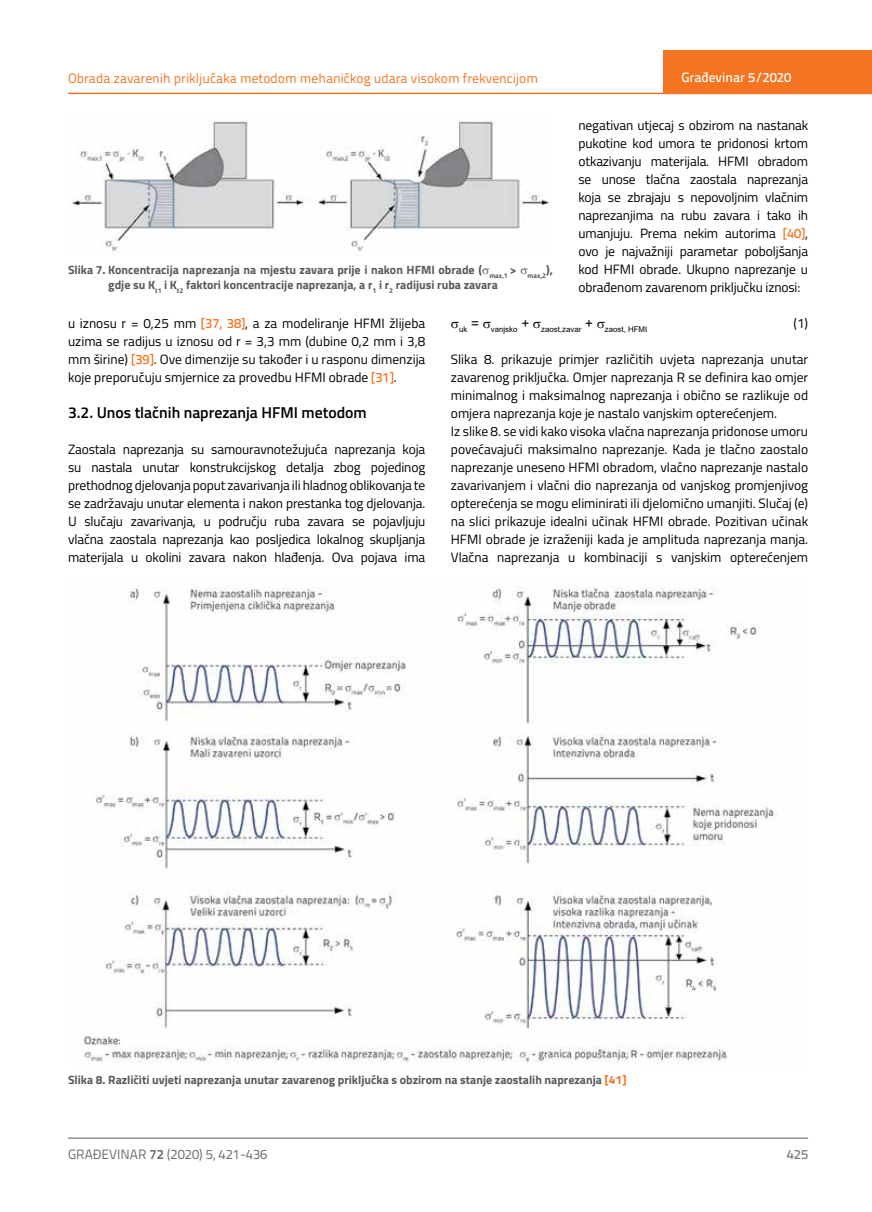
<style>
.page{position:relative;width:872px;height:1212px;background:#fff}
.page>*{position:absolute;margin:0;border:0;box-sizing:border-box;transform-origin:0 0}
.t1{font:600 15.75px "Titillium";color:#000}
.t2{font:13.5px/18px "Titillium";color:#000;text-align:justify}
.t3{font:13.5px "Titillium Text 22 L";color:#f47421}
.t4{font:13.5px "Titillium Text 22 L";color:#6d6e71}
.t5{font:500 13.5px "Titillium Text 22 L";color:#fff}
.t6{font:500 13.5px "Titillium Text 22 L";color:#797a7d}
.t7{font:700 12px/15px "Titillium";color:#58595b}
.t8{font:7.8px "Arial";color:#000}
.s1{font-family:"Titillium Text 22 L";font-weight:500;color:#f47421}
.s2{color:#f47421}
.s3{font-weight:700}
</style>
<div class="page">
<hr style="left:68px;top:93px;width:804px;height:1px;background:#f47421">
<div style="left:663px;top:50px;width:209px;height:44px;background:#f47421"></div>
<hr style="left:68px;top:1138px;width:740px;height:1px;background:#58595b">
<img style="left:69px;top:119px;width:483px;height:132px">
<img style="left:83px;top:587px;width:695px;height:476px">
<p class="t3" style="left:68px;top:68px;width:471px">Obrada zavarenih priključaka metodom mehaničkog udara visokom frekvencijom</p>
<p class="t5" style="left:681px;top:67px;width:111px">Građevinar 5/2020</p>
<p class="t2" style="left:578px;top:115px;width:231px">negativan utjecaj s obzirom na nastanak pukotine kod umora te pridonosi krtom otkazivanju materijala. HFMI obradom se unose tlačna zaostala naprezanja koja se zbrajaju s nepovoljnim vlačnim naprezanjima na rubu zavara i tako ih umanjuju. Prema nekim autorima <span class="s1">[40]</span>, ovo je najvažniji parametar poboljšanja kod HFMI obrade. Ukupno naprezanje u obrađenom zavarenom priključku iznosi:</p>
<p class="t8" style="left:451px;top:324px;width:198px">▲uk <sup>=</sup> ▲vanjsko <sup>+</sup> ▲zaost,zavar <sup>+</sup> ▲zaost, HFMI</p>
<p class="t2" style="left:793px;top:313px;width:16px">(1)</p>
<p class="t2" style="left:451px;top:349px;width:359px;text-align:left">Slika 8. prikazuje primjer različitih uvjeta naprezanja unutar zavarenog priključka. Omjer naprezanja R se definira kao omjer minimalnog i maksimalnog naprezanja i obično se razlikuje od omjera naprezanja koje je nastalo vanjskim opterećenjem.<br>Iz slike 8. se vidi kako visoka vlačna naprezanja pridonose umoru povećavajući maksimalno naprezanje. Kada je tlačno zaostalo naprezanje uneseno HFMI obradom, vlačno naprezanje nastalo zavarivanjem i vlačni dio naprezanja od vanjskog promjenjivog opterećenja se mogu eliminirati ili djelomično umanjiti. Slučaj (e) na slici prikazuje idealni učinak HFMI obrade. Pozitivan učinak HFMI obrade je izraženiji kada je amplituda naprezanja manja.<br>Vlačna naprezanja u kombinaciji s vanjskim opterećenjem</p>
<p class="t7" style="left:108px;top:261px;width:446px;text-indent:-40px">Slika 7. Koncentracija naprezanja na mjestu zavara prije i nakon HFMI obrade ( <sub>max,1</sub> &gt; <sub>max,2</sub>), gdje su K<sub>t1</sub> i K<sub>t2</sub> faktori koncentracije naprezanja, a r<sub>1</sub> i r<sub>2</sub> radijusi ruba zavara</p>
<p class="t2" style="left:68px;top:313px;width:359px">u iznosu r = 0,25 mm <span class="s1">[37, 38]</span>, a za modeliranje HFMI žlijeba uzima se radijus u iznosu od r = 3,3 mm (dubine 0,2 mm i 3,8 mm širine) <span class="s1">[39]</span>. Ove dimenzije su također i u rasponu dimenzija koje preporučuju smjernice za provedbu HFMI obrade <span class="s1">[31]</span>.</p>
<p class="t1" style="left:68px;top:400px;width:300px">3.2. Unos tlačnih naprezanja HFMI metodom</p>
<p class="t2" style="left:68px;top:439px;width:359px">Zaostala naprezanja su samouravnotežujuća naprezanja koja su nastala unutar konstrukcijskog detalja zbog pojedinog prethodnog djelovanja poput zavarivanja ili hladnog oblikovanja te se zadržavaju unutar elementa i nakon prestanka tog djelovanja.<br>U slučaju zavarivanja, u području ruba zavara se pojavljuju vlačna zaostala naprezanja kao posljedica lokalnog skupljanja materijala u okolini zavara nakon hlađenja. Ova pojava ima</p>
<p class="t7" style="left:68px;top:1072px;width:560px">Slika 8. Različiti uvjeti naprezanja unutar zavarenog priključka s obzirom na stanje zaostalih naprezanja <span class="s2">[41]</span></p>
<p class="t4" style="left:68px;top:1144px;width:201px">GRAĐEVINAR <span class="s3">72</span> (2020) 5, 421-436</p>
<p class="t6" style="left:786px;top:1144px;width:23px">425</p>
</div>
